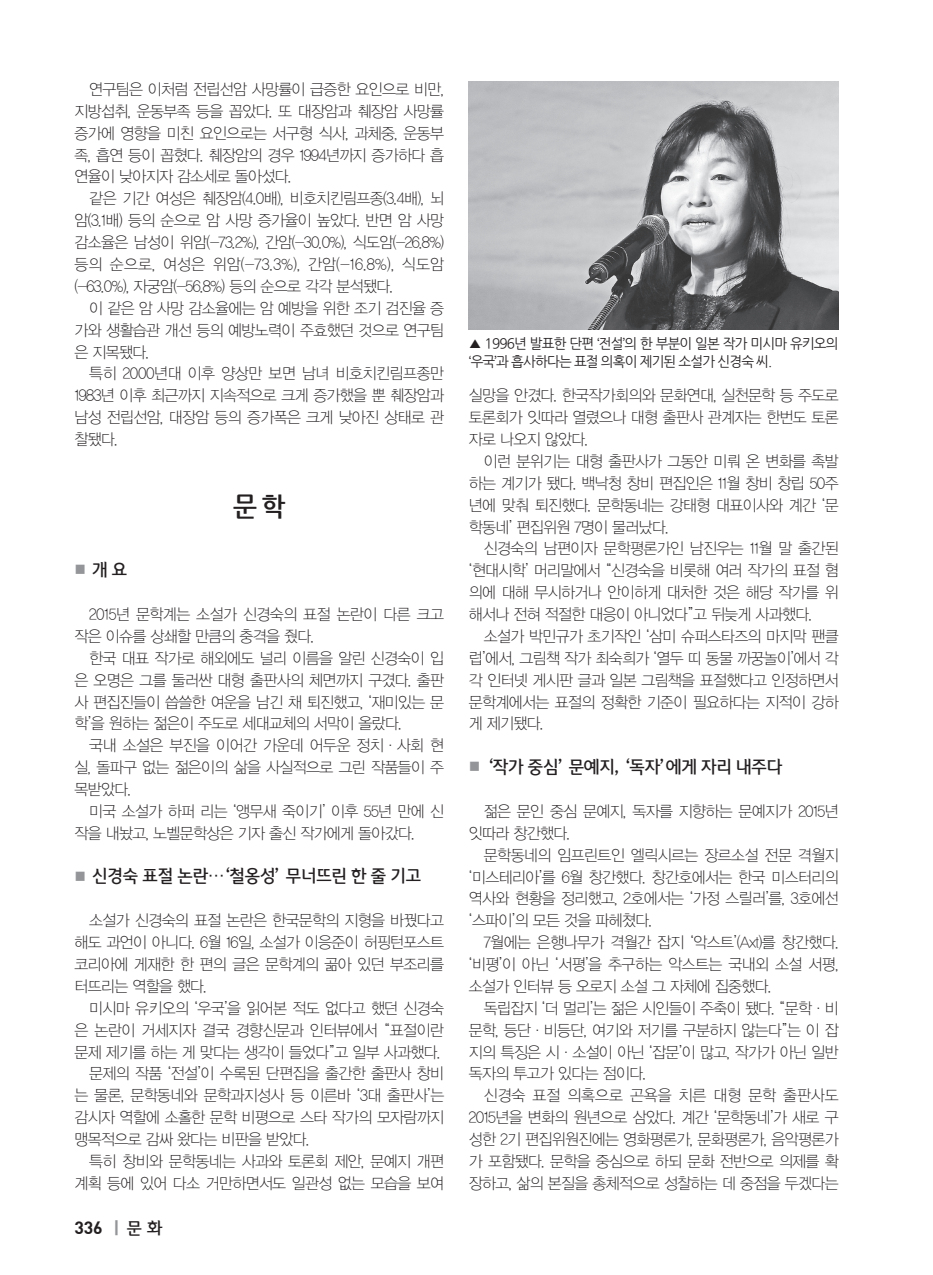
<style>
.page{position:relative;width:933px;height:1275px;background:#fff}
.page>*{position:absolute;margin:0;border:0;box-sizing:border-box;transform-origin:0 0}
.t1{font:700 26.25px "Nanum Gothic";color:#231f20}
.t2{font:500 17.5px "Auction Gothic";letter-spacing:-.04em;color:#231f20;scale:.96 1}
.t3{font:17.5px "Dinbol";color:#231f20}
.t4{font:15.75px/21.9px "YDVYGO11";letter-spacing:-.04em;color:#231f20;text-align:justify;scale:.96 1}
.t5{font:14px/17.5px "Nanum Gothic OTF";letter-spacing:-.06em;color:#231f20}
.s1{font-weight:700;font-size:12.25px;color:#939598}
.s2{font-family:"YDVYGO14";font-size:21px;color:#939598}
.s3{font-family:"Auction Gothic";font-weight:500;font-size:16.62px}
</style>
<div class="page">
<img style="left:469px;top:82px;width:369px;height:248px">
<p class="t4" style="left:74px;top:77px;width:386px;text-indent:15px">연구팀은 이처럼 전립선암 사망률이 급증한 요인으로 비만, 지방섭취, 운동부족 등을 꼽았다. 또 대장암과 췌장암 사망률 증가에 영향을 미친 요인으로는 서구형 식사, 과체중, 운동부 족, 흡연 등이 꼽혔다. 췌장암의 경우 1994년까지 증가하다 흡 연율이 낮아지자 감소세로 돌아섰다.</p>
<p class="t4" style="left:74px;top:187px;width:386px;text-indent:15px">같은 기간 여성은 췌장암(4.0배), 비호치킨림프종(3.4배), 뇌 암(3.1배) 등의 순으로 암 사망 증가율이 높았다. 반면 암 사망 감소율은 남성이 위암(-73.2%), 간암(-30.0%), 식도암(-26.8%) 등의 순으로, 여성은 위암(-73.3%), 간암(-16.8%), 식도암 (-63.0%), 자궁암(-56.8%) 등의 순으로 각각 분석됐다.</p>
<p class="t4" style="left:74px;top:296px;width:386px;text-indent:15px">이 같은 암 사망 감소율에는 암 예방을 위한 조기 검진율 증 가와 생활습관 개선 등의 예방노력이 주효했던 것으로 연구팀 은 지목됐다.</p>
<p class="t4" style="left:74px;top:362px;width:386px;text-indent:15px">특히 2000년대 이후 양상만 보면 남녀 비호치킨림프종만 1983년 이후 최근까지 지속적으로 크게 증가했을 뿐 췌장암과 남성 전립선암, 대장암 등의 증가폭은 크게 낮아진 상태로 관 찰됐다.</p>
<h1 class="t1" style="left:233px;top:494px;width:54px">문 학</h1>
<p class="t2" style="left:74px;top:561px;width:57px"><span class="s1">■</span> 개 요</p>
<p class="t4" style="left:74px;top:602px;width:386px;text-indent:15px">2015년 문학계는 소설가 신경숙의 표절 논란이 다른 크고 작은 이슈를 상쇄할 만큼의 충격을 줬다.</p>
<p class="t4" style="left:74px;top:646px;width:386px;text-indent:15px">한국 대표 작가로 해외에도 널리 이름을 알린 신경숙이 입 은 오명은 그를 둘러싼 대형 출판사의 체면까지 구겼다. 출판 사 편집진들이 씁쓸한 여운을 남긴 채 퇴진했고, ‘재미있는 문 학’을 원하는 젊은이 주도로 세대교체의 서막이 올랐다.</p>
<p class="t4" style="left:74px;top:734px;width:387px;text-indent:15px">국내 소설은 부진을 이어간 가운데 어두운 정치·사회 현 실, 돌파구 없는 젊은이의 삶을 사실적으로 그린 작품들이 주 목받았다.</p>
<p class="t4" style="left:74px;top:799px;width:386px;text-indent:15px">미국 소설가 하퍼 리는 ‘앵무새 죽이기’ 이후 55년 만에 신 작을 내놨고, 노벨문학상은 기자 출신 작가에게 돌아갔다.</p>
<p class="t2" style="left:74px;top:867px;width:363px"><span class="s1">■</span> 신경숙 표절 논란…‘철옹성’ 무너뜨린 한 줄 기고</p>
<p class="t4" style="left:74px;top:909px;width:386px;text-indent:15px">소설가 신경숙의 표절 논란은 한국문학의 지형을 바꿨다고 해도 과언이 아니다. 6월 16일, 소설가 이응준이 허핑턴포스트 코리아에 게재한 한 편의 글은 문학계의 곪아 있던 부조리를 터뜨리는 역할을 했다.</p>
<p class="t4" style="left:89px;top:996px;width:371px">미시마 유키오의 ‘우국’을 읽어본 적도 없다고 했던 신경숙</p>
<p class="t4" style="left:74px;top:1018px;width:386px">은 논란이 거세지자 결국 경향신문과 인터뷰에서 “표절이란</p>
<p class="t4" style="left:74px;top:1040px;width:383px">문제 제기를 하는 게 맞다는 생각이 들었다”고 일부 사과했다.</p>
<p class="t4" style="left:89px;top:1062px;width:371px">문제의 작품 ‘전설’이 수록된 단편집을 출간한 출판사 창비</p>
<p class="t4" style="left:74px;top:1084px;width:387px">는 물론, 문학동네와 문학과지성사 등 이른바 ‘3대 출판사’는</p>
<p class="t4" style="left:74px;top:1106px;width:386px">감시자 역할에 소홀한 문학 비평으로 스타 작가의 모자람까지</p>
<p class="t4" style="left:74px;top:1127px;width:246px">맹목적으로 감싸 왔다는 비판을 받았다.</p>
<p class="t4" style="left:89px;top:1149px;width:371px">특히 창비와 문학동네는 사과와 토론회 제안, 문예지 개편</p>
<p class="t4" style="left:74px;top:1171px;width:386px">계획 등에 있어 다소 거만하면서도 일관성 없는 모습을 보여</p>
<p class="t3" style="left:74px;top:1216px;width:90px">336 <span class="s2">l</span> <span class="s3">문 화</span></p>
<p class="t5" style="left:469px;top:335px;width:371px">▲ 1996년 발표한 단편 ‘전설’의 한 부분이 일본 작가 미시마 유키오의 ‘우국’과 흡사하다는 표절 의혹이 제기된 소설가 신경숙 씨.</p>
<p class="t4" style="left:469px;top:384px;width:386px">실망을 안겼다. 한국작가회의와 문화연대, 실천문학 등 주도로 토론회가 잇따라 열렸으나 대형 출판사 관계자는 한번도 토론 자로 나오지 않았다.</p>
<p class="t4" style="left:469px;top:449px;width:386px;text-indent:15px">이런 분위기는 대형 출판사가 그동안 미뤄 온 변화를 촉발 하는 계기가 됐다. 백낙청 창비 편집인은 11월 창비 창립 50주 년에 맞춰 퇴진했다. 문학동네는 강태형 대표이사와 계간 ‘문 학동네’ 편집위원 7명이 물러났다.</p>
<p class="t4" style="left:469px;top:537px;width:386px;text-indent:15px">신경숙의 남편이자 문학평론가인 남진우는 11월 말 출간된 ‘현대시학’ 머리말에서 “신경숙을 비롯해 여러 작가의 표절 혐 의에 대해 무시하거나 안이하게 대처한 것은 해당 작가를 위 해서나 전혀 적절한 대응이 아니었다”고 뒤늦게 사과했다.</p>
<p class="t4" style="left:469px;top:624px;width:386px;text-indent:15px">소설가 박민규가 초기작인 ‘삼미 슈퍼스타즈의 마지막 팬클 럽’에서, 그림책 작가 최숙희가 ‘열두 띠 동물 까꿍놀이’에서 각 각 인터넷 게시판 글과 일본 그림책을 표절했다고 인정하면서 문학계에서는 표절의 정확한 기준이 필요하다는 지적이 강하 게 제기됐다.</p>
<p class="t2" style="left:469px;top:758px;width:328px"><span class="s1">■</span> ‘작가 중심’ 문예지, ‘독자’에게 자리 내주다</p>
<p class="t4" style="left:469px;top:799px;width:387px;text-indent:15px">젊은 문인 중심 문예지, 독자를 지향하는 문예지가 2015년 잇따라 창간했다.</p>
<p class="t4" style="left:469px;top:843px;width:387px;text-indent:15px">문학동네의 임프린트인 엘릭시르는 장르소설 전문 격월지 ‘미스테리아’를 6월 창간했다. 창간호에서는 한국 미스터리의 역사와 현황을 정리했고, 2호에서는 ‘가정 스릴러’를, 3호에선 ‘스파이’의 모든 것을 파헤쳤다.</p>
<p class="t4" style="left:469px;top:931px;width:387px;text-indent:15px">7월에는 은행나무가 격월간 잡지 ‘악스트’(Axt)를 창간했다. ‘비평’이 아닌 ‘서평’을 추구하는 악스트는 국내외 소설 서평, 소설가 인터뷰 등 오로지 소설 그 자체에 집중했다.</p>
<p class="t4" style="left:469px;top:996px;width:386px;text-indent:15px">독립잡지 ‘더 멀리’는 젊은 시인들이 주축이 됐다. “문학·비 문학, 등단·비등단, 여기와 저기를 구분하지 않는다”는 이 잡 지의 특징은 시·소설이 아닌 ‘잡문’이 많고, 작가가 아닌 일반 독자의 투고가 있다는 점이다.</p>
<p class="t4" style="left:469px;top:1084px;width:387px;text-indent:15px">신경숙 표절 의혹으로 곤욕을 치른 대형 문학 출판사도 2015년을 변화의 원년으로 삼았다. 계간 ‘문학동네’가 새로 구 성한 2기 편집위원진에는 영화평론가, 문화평론가, 음악평론가 가 포함됐다. 문학을 중심으로 하되 문화 전반으로 의제를 확 장하고, 삶의 본질을 총체적으로 성찰하는 데 중점을 두겠다는</p>
</div>
